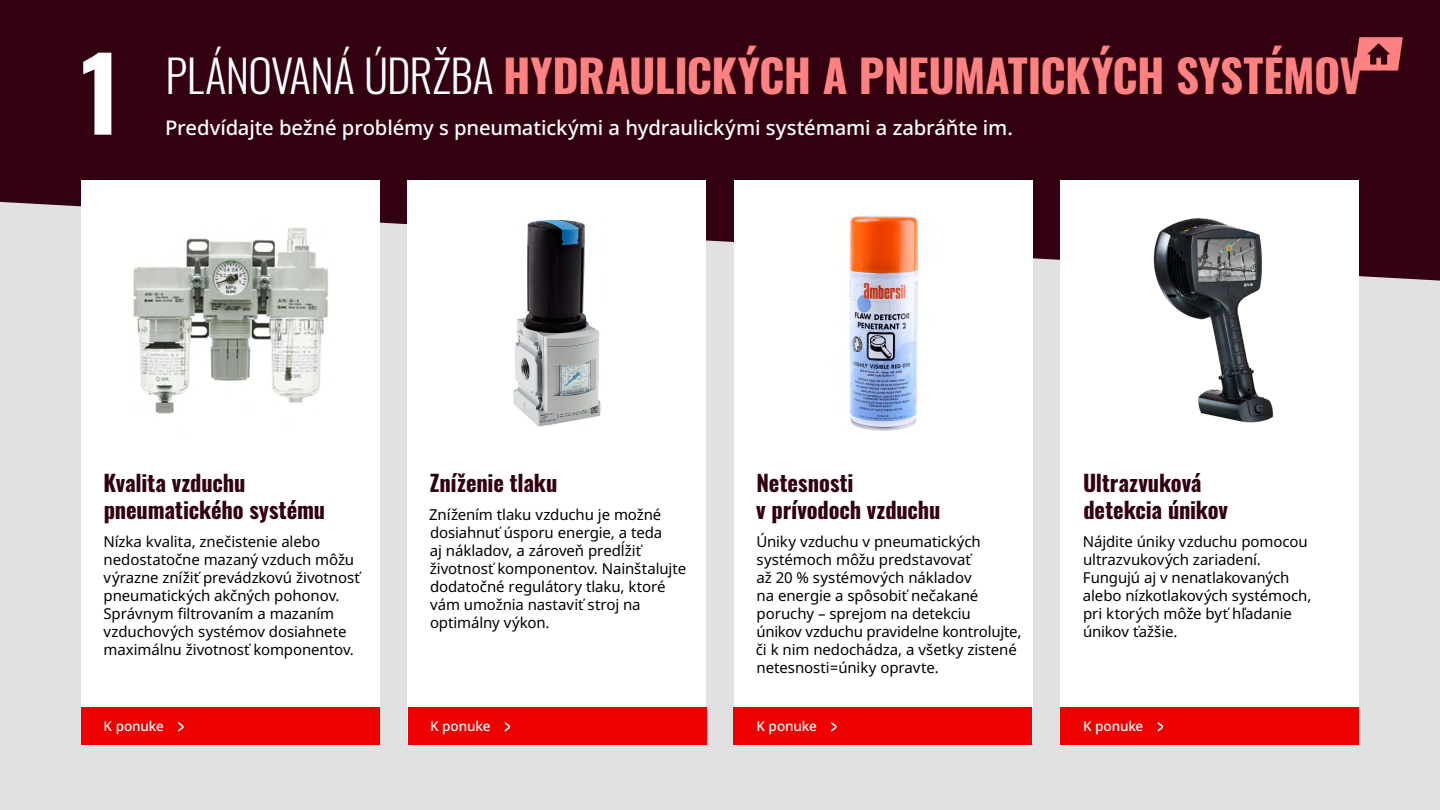
<style>
.page{position:relative;width:1440px;height:810px;background:#e1e1e1}
.page>*{position:absolute;margin:0;border:0;box-sizing:border-box;transform-origin:0 0}
.t1{font:700 101.25px "Oswald";color:#fff}
.t2{font:700 45px "Oswald";letter-spacing:-.015em;color:#ff8282}
.t3{font:700 22.5px/27px "Oswald";letter-spacing:-.005em;color:#32000f}
.t4{font:500 20.25px "Noto Sans";letter-spacing:-.01em;color:#fff}
.t5{font:15px/18px "Noto Sans";letter-spacing:-.005em;color:#000}
.t6{font:500 13.5px "Noto Sans";letter-spacing:-.01em;color:#fff}
.s1{font-weight:300;color:#fff}
</style>
<div class="page">
<div style="left:0;top:0;width:1440px;height:281px;background:#32000f"></div>
<div style="left:81px;top:180px;width:299px;height:565px;background:#fff"></div>
<div style="left:1060px;top:180px;width:299px;height:565px;background:#fff"></div>
<div style="left:734px;top:180px;width:298px;height:565px;background:#fff"></div>
<div style="left:408px;top:180px;width:298px;height:565px;background:#fff"></div>
<div style="left:81px;top:707px;width:299px;height:38px;background:#ef0000"></div>
<div style="left:408px;top:707px;width:298px;height:38px;background:#ef0000"></div>
<div style="left:734px;top:707px;width:298px;height:38px;background:#ef0000"></div>
<div style="left:1060px;top:707px;width:299px;height:38px;background:#ef0000"></div>
<img style="left:133px;top:227px;width:196px;height:187px">
<img style="left:513px;top:219px;width:88px;height:208px">
<img style="left:1153px;top:217px;width:121px;height:206px">
<img style="left:849px;top:215px;width:70px;height:215px">
<svg style="left:178px;top:722px;width:6px;height:10px"></svg>
<svg style="left:505px;top:722px;width:5px;height:10px"></svg>
<svg style="left:831px;top:722px;width:6px;height:10px"></svg>
<svg style="left:1158px;top:722px;width:5px;height:10px"></svg>
<svg style="left:1355px;top:37px;width:48px;height:34px;background:#c55d61"></svg>
<h1 class="t1" style="left:81px;top:41px;width:41px">1</h1>
<h2 class="t2" style="left:165px;top:52px;width:1199px"><span class="s1">PLÁNOVANÁ ÚDRŽBA</span> HYDRAULICKÝCH A PNEUMATICKÝCH SYSTÉMOV</h2>
<h3 class="t4" style="left:165px;top:113px;width:849px">Predvídajte bežné problémy s pneumatickými a hydraulickými systémami a zabráňte im.</h3>
<h3 class="t3" style="left:104px;top:471px;width:223px">Kvalita vzduchu pneumatického systému</h3>
<p class="t5" style="left:103px;top:533px;width:258px">Nízka kvalita, znečistenie alebo nedostatočne mazaný vzduch môžu výrazne znížiť prevádzkovú životnosť pneumatických akčných pohonov.<br>Správnym filtrovaním a mazaním vzduchových systémov dosiahnete maximálnu životnosť komponentov.</p>
<h3 class="t3" style="left:430px;top:471px;width:129px">Zníženie tlaku</h3>
<p class="t5" style="left:429px;top:506px;width:259px">Znížením tlaku vzduchu je možné dosiahnuť úsporu energie, a teda<br>aj nákladov, a zároveň predĺžiť životnosť komponentov. Nainštalujte dodatočné regulátory tlaku, ktoré vám umožnia nastaviť stroj na optimálny výkon.</p>
<h3 class="t3" style="left:756px;top:471px;width:186px">Netesnosti<br>v prívodoch vzduchu</h3>
<p class="t5" style="left:756px;top:533px;width:267px">Úniky vzduchu v pneumatických systémoch môžu predstavovať<br>až 20 % systémových nákladov<br>na energie a spôsobiť nečakané poruchy – sprejom na detekciu<br>únikov vzduchu pravidelne kontrolujte, či k nim nedochádza, a všetky zistené netesnosti=úniky opravte.</p>
<h3 class="t3" style="left:1083px;top:471px;width:147px">Ultrazvuková detekcia únikov</h3>
<p class="t5" style="left:1083px;top:533px;width:230px">Nájdite úniky vzduchu pomocou ultrazvukových zariadení.<br>Fungujú aj v nenatlakovaných alebo nízkotlakových systémoch, pri ktorých môže byť hľadanie únikov ťažšie.</p>
<p class="t6" style="left:104px;top:717px;width:62px">K ponuke</p>
<p class="t6" style="left:430px;top:717px;width:62px">K ponuke</p>
<p class="t6" style="left:757px;top:717px;width:62px">K ponuke</p>
<p class="t6" style="left:1083px;top:717px;width:62px">K ponuke</p>
</div>
